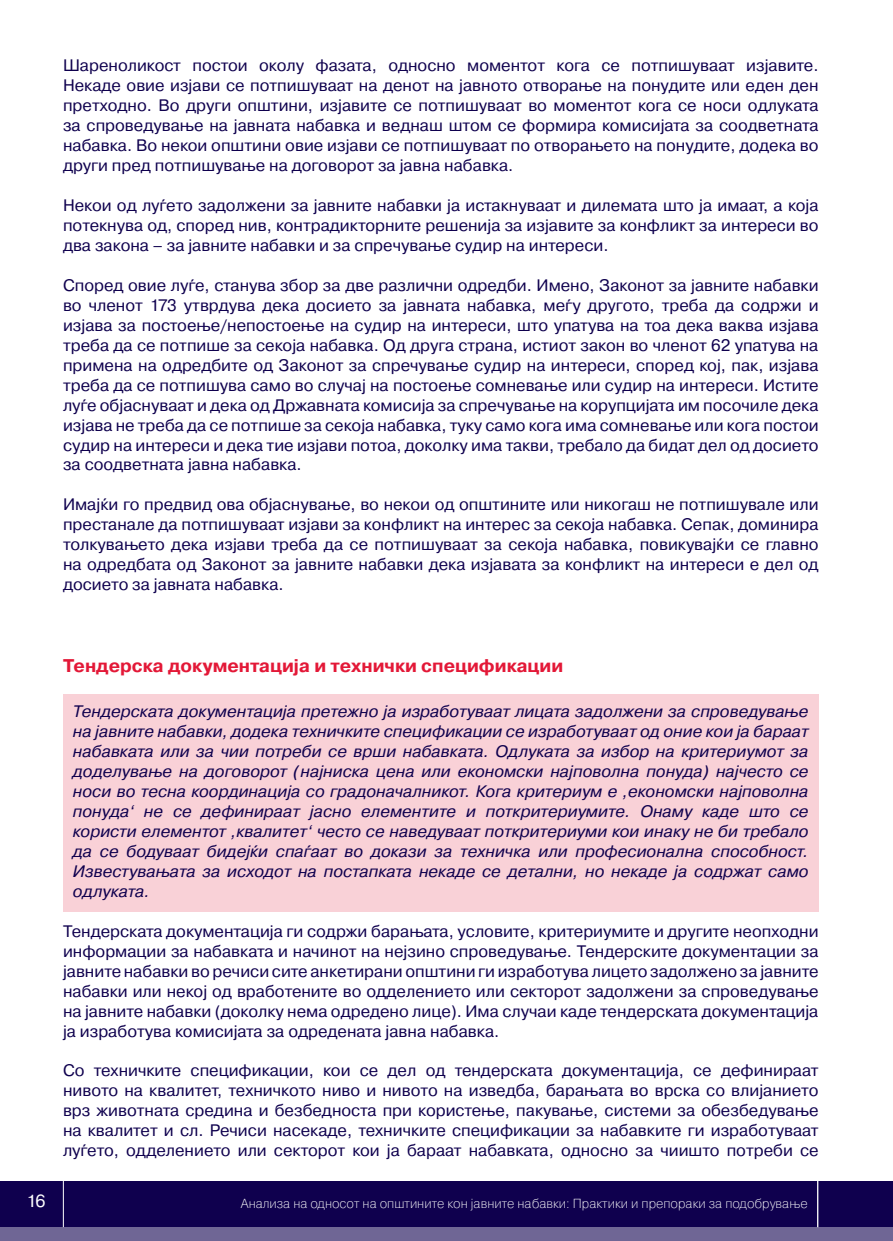
<style>
.page{position:relative;width:893px;height:1241px;background:#fff}
.page>*{position:absolute;margin:0;border:0;box-sizing:border-box;transform-origin:0 0}
.t1{font:700 18.38px "Pragmatica";color:#e31837}
.t2{font:17.5px "Pragmatica";color:#fff}
.t3{font:16.62px/19.9px "Pragmatica";color:#0f004e;text-align:justify}
.t4{font:italic 16.62px/19.9px "Pragmatica";color:#0f004e;text-align:justify}
.t5{font:200 13.12px "Pragmatica";color:#fff}
</style>
<div class="page">
<div style="left:0;top:1221px;width:893px;height:19px;background:#6f6695"></div>
<div style="left:0;top:1181px;width:893px;height:45px;background:#0f004e"></div>
<hr style="left:63px;top:1156px;width:1px;height:70px;background:#fff">
<hr style="left:817px;top:1169px;width:1px;height:57px;background:#fff">
<div style="left:64px;top:693px;width:755px;height:218px;background:#f9d1d7"></div>
<p class="t3" style="left:63px;top:56px;width:757px">Шареноликост постои околу фазата, односно моментот кога се потпишуваат изјавите.<br>Некаде овие изјави се потпишуваат на денот на јавното отворање на понудите или еден ден претходно. Во други општини, изјавите се потпишуваат во моментот кога се носи одлуката за спроведување на јавната набавка и веднаш штом се формира комисијата за соодветната набавка. Во некои општини овие изјави се потпишуваат по отворањето на понудите, додека во други пред потпишување на договорот за јавна набавка.</p>
<p class="t3" style="left:63px;top:195px;width:757px">Некои од луѓето задолжени за јавните набавки ја истакнуваат и дилемата што ја имаат, а која потекнува од, според нив, контрадикторните решенија за изјавите за конфликт за интереси во два закона – за јавните набавки и за спречување судир на интереси.</p>
<p class="t3" style="left:63px;top:275px;width:757px">Според овие луѓе, станува збор за две различни одредби. Имено, Законот за јавните набавки во членот 173 утврдува дека досието за јавната набавка, меѓу другото, треба да содржи и изјава за постоење/непостоење на судир на интереси, што упатува на тоа дека ваква изјава треба да се потпише за секоја набавка. Од друга страна, истиот закон во членот 62 упатува на примена на одредбите од Законот за спречување судир на интереси, според кој, пак, изјава треба да се потпишува само во случај на постоење сомневање или судир на интереси. Истите луѓе објаснуваат и дека од Државната комисија за спречување на корупцијата им посочиле дека изјава не треба да се потпише за секоја набавка, туку само кога има сомневање или кога постои судир на интереси и дека тие изјави потоа, доколку има такви, требало да бидат дел од досието за соодветната јавна набавка.</p>
<p class="t3" style="left:63px;top:495px;width:757px">Имајќи го предвид ова објаснување, во некои од општините или никогаш не потпишувале или престанале да потпишуваат изјави за конфликт на интерес за секоја набавка. Сепак, доминира толкувањето дека изјави треба да се потпишуваат за секоја набавка, повикувајќи се главно на одредбата од Законот за јавните набавки дека изјавата за конфликт на интереси е дел од досието за јавната набавка.</p>
<p class="t1" style="left:63px;top:654px;width:502px">Тендерска документација и технички спецификации</p>
<p class="t4" style="left:73px;top:701px;width:737px">Тендерската документација претежно ја изработуваат лицата задолжени за спроведување на јавните набавки, додека техничките спецификации се изработуваат од оние кои ја бараат набавката или за чии потреби се врши набавката. Одлуката за избор на критериумот за доделување на договорот (најниска цена или економски најповолна понуда) најчесто се носи во тесна координација со градоначалникот. Кога критериум е ,економски најповолна понуда‘ не се дефинираат јасно елементите и поткритериумите. Онаму каде што се користи елементот ,квалитет‘ често се наведуваат поткритериуми кои инаку не би требало да се бодуваат бидејќи спаѓаат во докази за техничка или професионална способност.<br>Известувањата за исходот на постапката некаде се детални, но некаде ја содржат само одлуката.</p>
<p class="t3" style="left:63px;top:921px;width:757px">Тендерската документација ги содржи барањата, условите, критериумите и другите неопходни информации за набавката и начинот на нејзино спроведување. Тендерските документации за јавните набавки во речиси сите анкетирани општини ги изработува лицето задолжено за јавните набавки или некој од вработените во одделението или секторот задолжени за спроведување на јавните набавки (доколку нема одредено лице). Има случаи каде тендерската документација ја изработува комисијата за одредената јавна набавка.</p>
<p class="t3" style="left:63px;top:1060px;width:757px">Со техничките спецификации, кои се дел од тендерската документација, се дефинираат нивото на квалитет, техничкото ниво и нивото на изведба, барањата во врска со влијанието врз животната средина и безбедноста при користење, пакување, системи за обезбедување на квалитет и сл. Речиси насекаде, техничките спецификации за набавките ги изработуваат луѓето, одделението или секторот кои ја бараат набавката, односно за чиишто потреби се</p>
<p class="t2" style="left:26px;top:1189px;width:21px">16</p>
<p class="t5" style="left:241px;top:1194px;width:568px">Анализа на односот на општините кон јавните набавки: Практики и препораки за подобрување</p>
</div>
